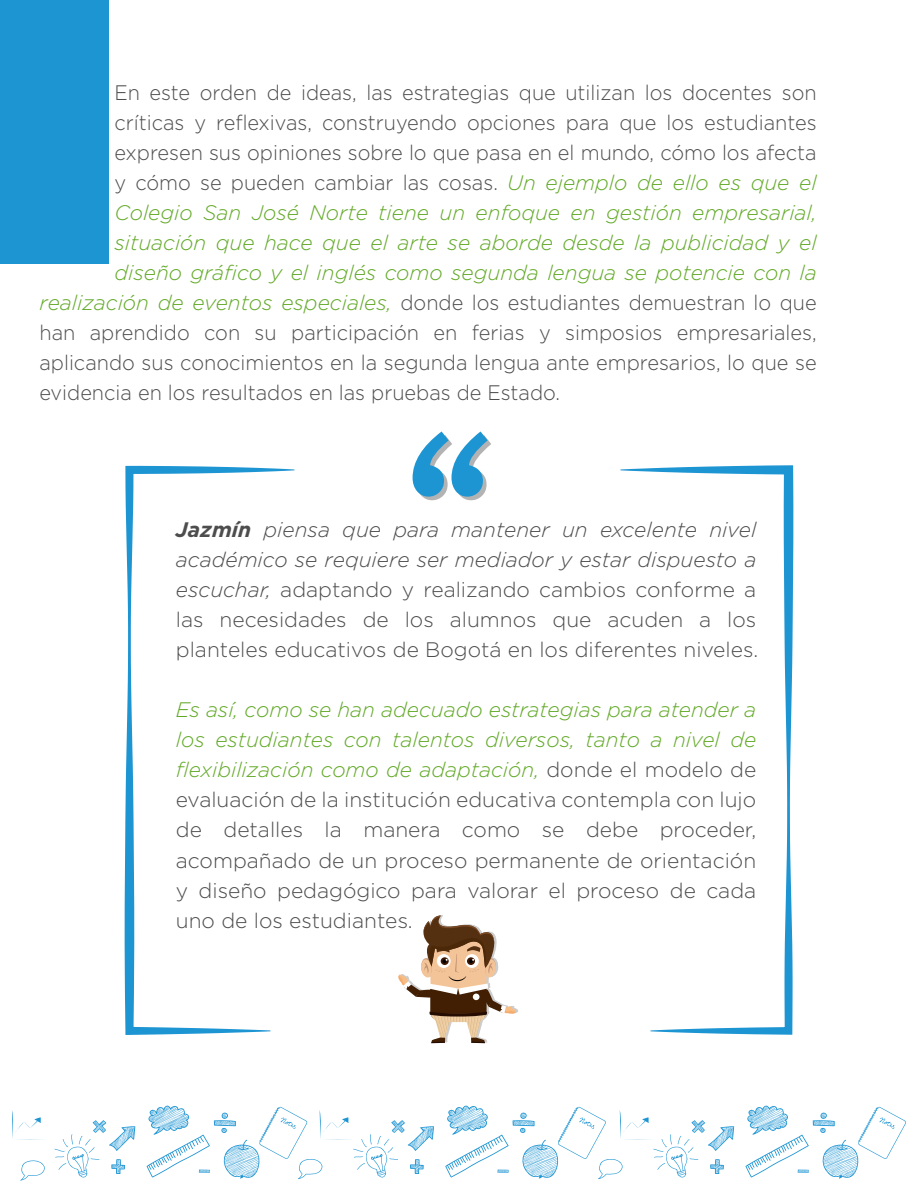
<style>
.page{position:relative;width:918px;height:1188px;background:#fff}
.page>*{position:absolute;margin:0;border:0;box-sizing:border-box;transform-origin:0 0}
.t1{font:300 21px/30px "Gotham";color:#4d4d4d;text-align:justify}
.t2{font:300 21px "Gotham";color:#4d4d4d;scale:.95 1}
.t3{font:italic 300 21px "Gotham";color:#62a927}
.s1{font-style:italic;color:#62a927}
.s2{font-weight:700;font-style:italic}
.s3{font-style:italic}
</style>
<div class="page">
<svg style="left:20px;top:1160px;width:25px;height:21px"></svg>
<svg style="left:54px;top:1120px;width:81px;height:58px"></svg>
<svg style="left:12px;top:1110px;width:30px;height:30px"></svg>
<svg style="left:147px;top:1105px;width:287px;height:74px"></svg>
<svg style="left:745px;top:1105px;width:161px;height:74px"></svg>
<svg style="left:445px;top:1105px;width:289px;height:74px"></svg>
<svg style="left:620px;top:465px;width:173px;height:570px"></svg>
<svg style="left:125px;top:466px;width:169px;height:569px"></svg>
<svg style="left:413px;top:431px;width:78px;height:69px"></svg>
<div style="left:0;top:0;width:108px;height:264px;background:#1e95d3"></div>
<svg style="left:398px;top:915px;width:120px;height:128px"></svg>
<p class="t2" style="left:114px;top:80px;width:741px">En este orden de ideas, las estrategias que utilizan los docentes son</p>
<p class="t2" style="left:114px;top:110px;width:741px">críticas y reflexivas, construyendo opciones para que los estudiantes</p>
<p class="t2" style="left:114px;top:140px;width:741px">expresen sus opiniones sobre lo que pasa en el mundo, cómo los afecta</p>
<p class="t2" style="left:114px;top:170px;width:741px">y cómo se pueden cambiar las cosas. <span class="s1">Un ejemplo de ello es que el</span></p>
<p class="t3" style="left:114px;top:200px;width:704px">Colegio San José Norte tiene un enfoque en gestión empresarial,</p>
<p class="t3" style="left:114px;top:230px;width:704px">situación que hace que el arte se aborde desde la publicidad y el</p>
<p class="t3" style="left:114px;top:260px;width:704px">diseño gráfico y el inglés como segunda lengua se potencie con la</p>
<p class="t2" style="left:39px;top:290px;width:820px"><span class="s1">realización de eventos especiales,</span> donde los estudiantes demuestran lo que</p>
<p class="t2" style="left:39px;top:320px;width:820px">han aprendido con su participación en ferias y simposios empresariales,</p>
<p class="t2" style="left:39px;top:350px;width:820px">aplicando sus conocimientos en la segunda lengua ante empresarios, lo que se</p>
<p class="t2" style="left:39px;top:380px;width:550px">evidencia en los resultados en las pruebas de Estado.</p>
<p class="t1" style="left:176px;top:514px;width:584px"><span class="s2">Jazmín</span> <span class="s3">piensa que para mantener un excelente nivel académico se requiere ser mediador y estar dispuesto a escuchar,</span> adaptando y realizando cambios conforme a las necesidades de los alumnos que acuden a los planteles educativos de Bogotá en los diferentes niveles.</p>
<p class="t1" style="left:176px;top:694px;width:582px"><span class="s1">Es así, como se han adecuado estrategias para atender a los estudiantes con talentos diversos, tanto a nivel de flexibilización como de adaptación,</span> donde el modelo de evaluación de la institución educativa contempla con lujo de detalles la manera como se debe proceder, acompañado de un proceso permanente de orientación y diseño pedagógico para valorar el proceso de cada uno de los estudiantes.</p>
</div>
